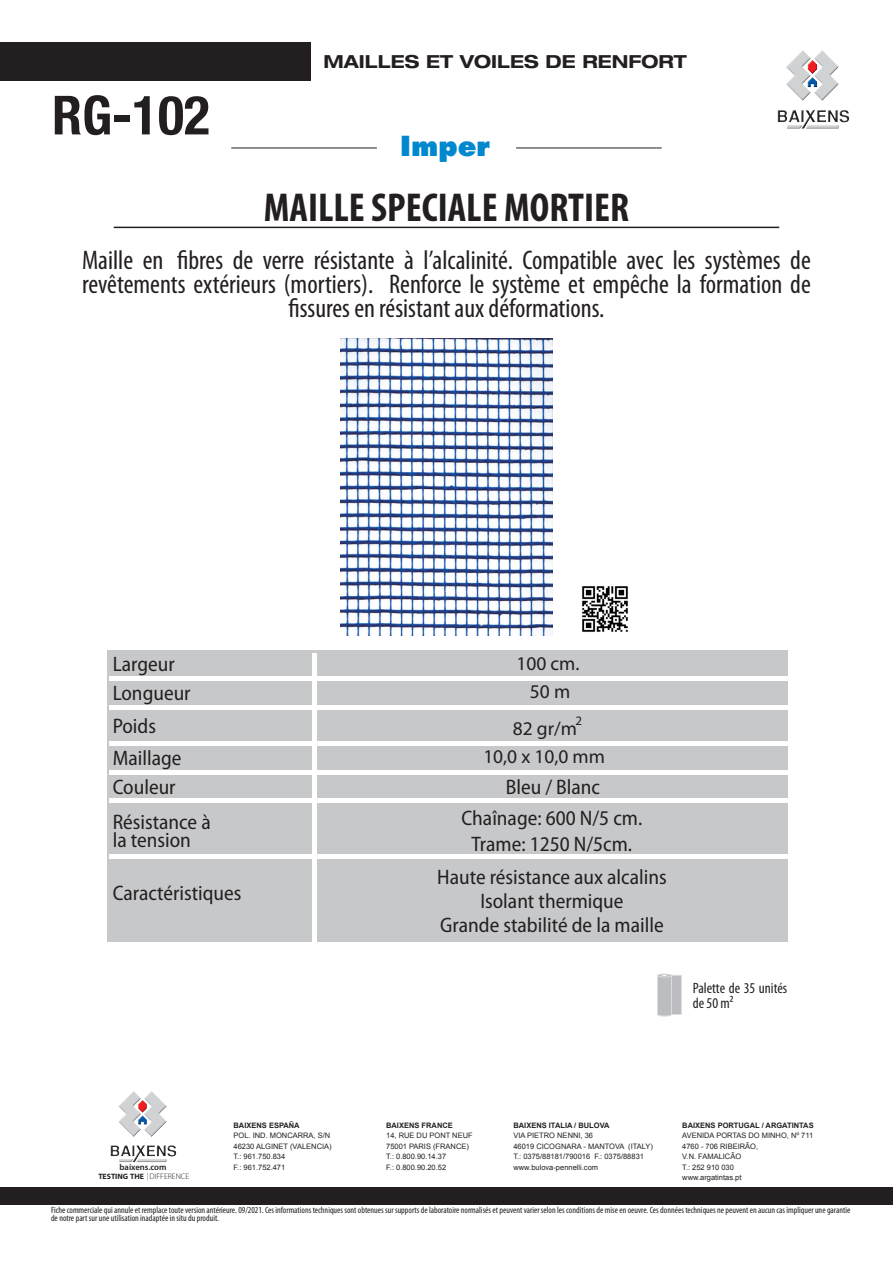
<style>
.page{position:relative;width:893px;height:1263px;background:#fff}
.page>*{position:absolute;margin:0;border:0;box-sizing:border-box;transform-origin:0 0}
.t1{font:700 condensed 54px "Helvetica Neue LT Com";color:#231f20}
.t2{font:700 condensed 40.5px "Myriad Pro";color:#231f20}
.t3{font:condensed 27px/24px "Myriad Pro";color:#231f20;text-align:center}
.t4{font:800 27px "Futura";color:#0088ce}
.t5{font:semi-condensed 21px/24px "Myriad Pro";color:#231f20}
.t6{font:19.5px/28.2px "Myriad Pro";color:#231f20;text-align:center}
.t7{font:700 expanded 18px "Helvetica Neue";color:#231f20}
.t8{font:condensed 15px/15px "Myriad Pro";color:#231f20}
.t9{font:12.9px "Myriad Pro";color:#231f20}
.t10{font:condensed 9.15px/7.5px "Myriad Pro";color:#231f20}
.t11{font:600 8.7px "Myriad Pro";color:#231f20}
.t12{font:700 7.8px "Myriad Pro";color:#231f20}
.t13{font:7.5px/10.5px "Arial";color:#231f20}
.t14{font:700 7.5px "Arial";color:#231f20}
.s1{font-weight:300;font-size:8.1px}
</style>
<div class="page">
<div style="left:0;top:42px;width:311px;height:39px;background:#231f20"></div>
<div style="left:0;top:1187px;width:893px;height:18px;background:#231f20"></div>
<hr style="left:114px;top:227px;width:665px;height:1px;background:#231f20">
<img style="left:777px;top:50px;width:72px;height:79px">
<hr style="left:231px;top:148px;width:146px;height:1px;background:#231f20">
<hr style="left:516px;top:148px;width:146px;height:1px;background:#231f20">
<img style="left:340px;top:338px;width:213px;height:298px">
<img style="left:582px;top:586px;width:46px;height:46px">
<div style="left:657px;top:974px;width:15px;height:3px;border:1px solid #dbdddb;border-radius:50%"></div>
<svg style="left:657px;top:975px;width:25px;height:41px"></svg>
<div style="left:107px;top:651px;width:681px;height:206px;background:#c7c8ca"></div>
<div style="left:107px;top:857px;width:208px;height:28px;background:#c7c8ca"></div>
<div style="left:315px;top:857px;width:473px;height:28px;background:#c7c8ca"></div>
<div style="left:107px;top:885px;width:681px;height:57px;background:#c7c8ca"></div>
<div style="left:312px;top:653px;width:5px;height:289px;background:#fff"></div>
<hr style="left:109px;top:677px;width:679px;height:4px;background:#fff">
<hr style="left:109px;top:705px;width:679px;height:4px;background:#fff">
<hr style="left:109px;top:742px;width:679px;height:4px;background:#fff">
<hr style="left:109px;top:770px;width:679px;height:4px;background:#fff">
<hr style="left:109px;top:798px;width:679px;height:4px;background:#fff">
<hr style="left:109px;top:855px;width:679px;height:4px;background:#fff">
<img style="left:111px;top:1091px;width:66px;height:71px">
<h1 class="t1" style="left:52px;top:83px;width:159px">RG-102</h1>
<h3 class="t7" style="left:323px;top:50px;width:365px">MAILLES ET VOILES DE RENFORT</h3>
<h3 class="t4" style="left:400px;top:129px;width:91px">Imper</h3>
<h2 class="t2" style="left:264px;top:182px;width:367px">MAILLE SPECIALE MORTIER</h2>
<h3 class="t3" style="left:82px;top:248px;width:730px">Maille en fibres de verre résistante à l’alcalinité. Compatible avec les systèmes de revêtements extérieurs (mortiers). Renforce le système et empêche la formation de fissures en résistant aux déformations.</h3>
<h3 class="t5" style="left:113px;top:650px;width:79px;line-height:29.2px">Largeur<br>Longueur</h3>
<h3 class="t5" style="left:113px;top:710px;width:70px;line-height:32.4px">Poids<br>Maillage</h3>
<h3 class="t6" style="left:516px;top:649px;width:65px">100 cm.<br>50 m</h3>
<h3 class="t6" style="left:513px;top:714px;width:66px">82 gr/m</h3>
<h3 class="t9" style="left:576px;top:713px;width:8px">2</h3>
<h3 class="t6" style="left:483px;top:742px;width:123px">10,0 x 10,0 mm</h3>
<h3 class="t5" style="left:113px;top:775px;width:64px">Couleur</h3>
<h3 class="t5" style="left:506px;top:775px;width:96px">Bleu / Blanc</h3>
<h3 class="t5" style="left:113px;top:813px;width:100px;line-height:18px">Résistance à la tension</h3>
<h3 class="t5" style="left:461px;top:806px;width:182px;line-height:25.5px;text-align:center">Chaînage: 600 N/5 cm.<br>Trame: 1250 N/5cm.</h3>
<h3 class="t5" style="left:113px;top:882px;width:130px">Caractéristiques</h3>
<p class="t11" style="left:119px;top:1162px;width:49px">baixens.com</p>
<p class="t14" style="left:234px;top:1120px;width:68px">BAIXENS ESPAÑA</p>
<p class="t13" style="left:234px;top:1130px;width:100px">POL. IND. MONCARRA, S/N<br>46230 ALGINET (VALENCIA)<br>T.: 961.750.834<br>F.: 961.752.471</p>
<h3 class="t5" style="left:437px;top:865px;width:231px;text-align:center">Haute résistance aux alcalins<br>Isolant thermique<br>Grande stabilité de la maille</h3>
<h3 class="t8" style="left:693px;top:980px;width:96px">Palette de 35 unités de 50 m2</h3>
<p class="t14" style="left:386px;top:1120px;width:68px">BAIXENS FRANCE</p>
<p class="t13" style="left:386px;top:1130px;width:88px">14, RUE DU PONT NEUF<br>75001 PARIS (FRANCE)<br>T.: 0.800.90.14.37<br>F.: 0.800.90.20.52</p>
<p class="t14" style="left:513px;top:1120px;width:98px">BAIXENS ITALIA / BULOVA</p>
<p class="t13" style="left:513px;top:1130px;width:141px">VIA PIETRO NENNI, 36<br>46019 CICOGNARA - MANTOVA (ITALY)<br>T.: 0375/88181/790016 F.: 0375/88831 www.bulova-pennelli.com</p>
<p class="t14" style="left:682px;top:1120px;width:133px">BAIXENS PORTUGAL / ARGATINTAS</p>
<p class="t13" style="left:682px;top:1130px;width:132px">AVENIDA PORTAS DO MINHO, Nº 711<br>4760 - 706 RIBEIRÃO,<br>V.N. FAMALICÃO<br>T.: 252 910 030</p>
<p class="t12" style="left:98px;top:1171px;width:92px">TESTING THE <span class="s1">DIFFERENCE</span></p>
<p class="t13" style="left:682px;top:1172px;width:61px">www.argatintas.pt</p>
<p class="t10" style="left:51px;top:1206px;width:801px">Fiche commerciale qui annule et remplace toute version antérieure. 09/2021. Ces informations techniques sont obtenues sur supports de laboratoire normalisés et peuvent varier selon les conditions de mise en oeuvre. Ces données techniques ne peuvent en aucun cas impliquer une garantie de notre part sur une utilisation inadaptée in situ du produit.</p>
</div>
